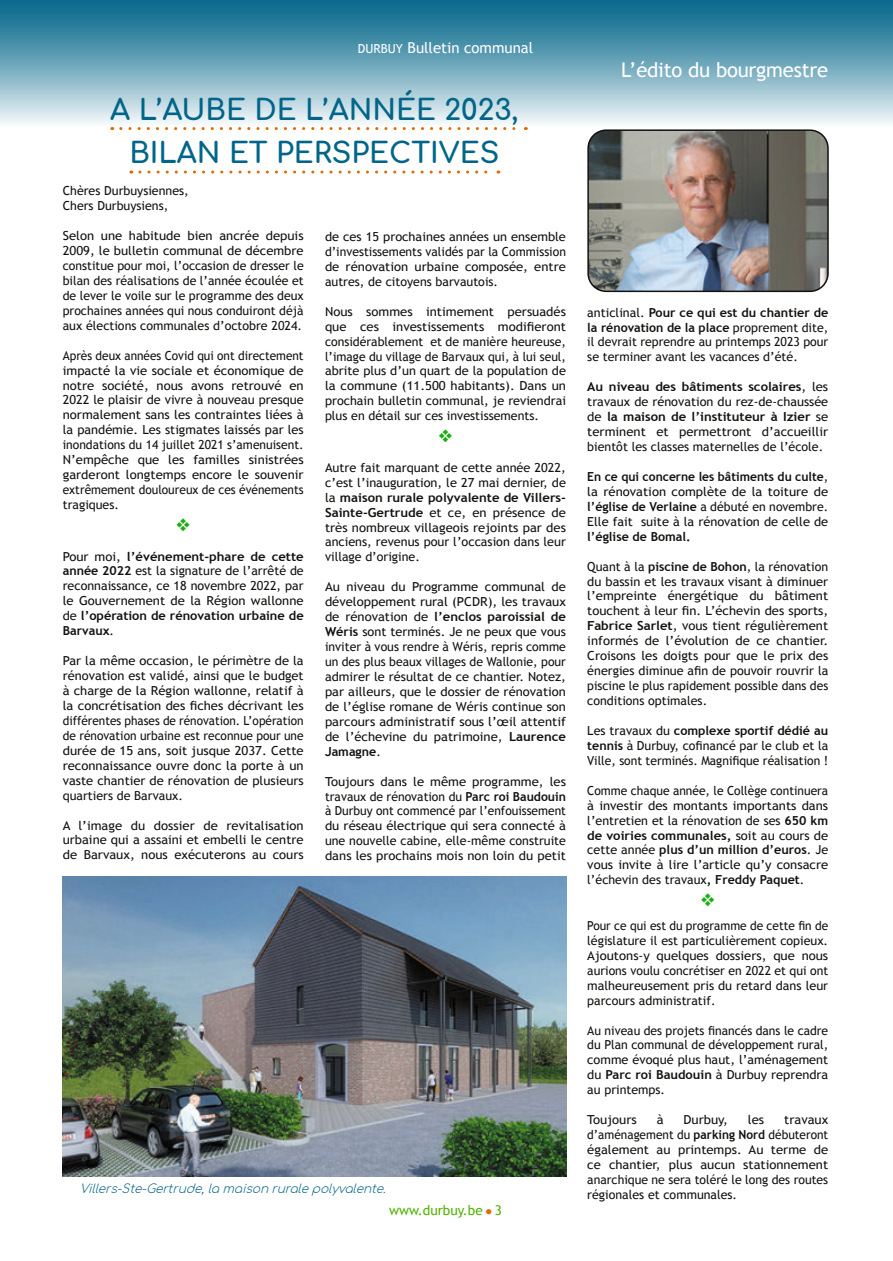
<style>
.page{position:relative;width:893px;height:1261px;background:#fff}
.page>*{position:absolute;margin:0;border:0;box-sizing:border-box;transform-origin:0 0}
.t1{font:700 28.5px/43.5px "Comfortaa";color:#006588;text-align:center}
.t2{font:20.25px "Trebuchet MS";letter-spacing:-.01em;color:#fff}
.t3{font:15px "Trebuchet MS";color:#fff}
.t4{font:13.5px "Trebuchet MS";color:#51b200}
.t5{font:12.45px/15px "Trebuchet MS";color:#11110f;text-align:justify;scale:1.05 1}
.t6{font:12.45px/15px "Trebuchet MS";color:#11110f;text-align:justify}
.t7{font:12.45px/15px "Trebuchet MS";color:#11110f;text-align:justify;scale:.95 1}
.t8{font:12.45px/15px "Trebuchet MS";color:#11110f;text-align:justify;scale:1.04 1}
.t9{font:12.45px/15px "Trebuchet MS";color:#11110f;text-align:justify;scale:.96 1}
.t10{font:700 12.45px "Trebuchet MS";color:#11110f}
.t11{font:italic 300 12px "Comfortaa";color:#006588}
.s1{font-size:12.45px}
.s2{font-weight:700}
.s3{color:#df6a00}
</style>
<div class="page">
<div style="left:0;top:0;width:893px;height:130px;background:linear-gradient(to bottom,#006084,#f4f8f9)"></div>
<img style="left:590px;top:132px;width:236px;height:159px">
<div style="left:587px;top:129px;width:242px;height:163px;border:2px solid #11110f;border-radius:18px"></div>
<svg style="left:121px;top:127px;width:405px;height:3px"></svg>
<svg style="left:140px;top:171px;width:359px;height:3px"></svg>
<img style="left:63px;top:876px;width:503px;height:301px">
<p class="t3" style="left:358px;top:38px;width:177px"><span class="s1">DURBUY</span> Bulletin communal</p>
<h1 class="t1" style="left:110px;top:83px;width:410px">A L’AUBE DE L’ANNÉE 2023,<br>BILAN ET PERSPECTIVES</h1>
<p class="t6" style="left:63px;top:184px;width:127px">Chères Durbuysiennes,<br>Chers Durbuysiens,</p>
<p class="t5" style="left:63px;top:228px;width:231px">Selon une habitude bien ancrée depuis 2009, le bulletin communal de décembre constitue pour moi, l’occasion de dresser le bilan des réalisations de l’année écoulée et de lever le voile sur le programme des deux prochaines années qui nous conduiront déjà aux élections communales d’octobre 2024.</p>
<p class="t7" style="left:63px;top:348px;width:255px">Après deux années Covid qui ont directement impacté la vie sociale et économique de notre société, nous avons retrouvé en 2022 le plaisir de vivre à nouveau presque normalement sans les contraintes liées à la pandémie. Les stigmates laissés par les inondations du 14 juillet 2021 s’amenuisent.<br>N’empêche que les familles sinistrées garderont longtemps encore le souvenir extrêmement douloureux de ces événements tragiques.</p>
<p class="t5" style="left:63px;top:549px;width:231px">Pour moi, <span class="s2">l’événement-phare de cette année 2022</span> est la signature de l’arrêté de reconnaissance, ce 18 novembre 2022, par le Gouvernement de la Région wallonne de <span class="s2">l’opération de rénovation urbaine de Barvaux</span>.</p>
<p class="t8" style="left:63px;top:653px;width:233px">Par la même occasion, le périmètre de la rénovation est validé, ainsi que le budget à charge de la Région wallonne, relatif à la concrétisation des fiches décrivant les différentes phases de rénovation. L’opération de rénovation urbaine est reconnue pour une durée de 15 ans, soit jusque 2037. Cette reconnaissance ouvre donc la porte à un vaste chantier de rénovation de plusieurs quartiers de Barvaux.</p>
<p class="t5" style="left:63px;top:818px;width:231px">A l’image du dossier de revitalisation urbaine qui a assaini et embelli le centre de Barvaux, nous exécuterons au cours</p>
<p class="t6" style="left:325px;top:229px;width:242px">de ces 15 prochaines années un ensemble d’investissements validés par la Commission de rénovation urbaine composée, entre autres, de citoyens barvautois.</p>
<p class="t5" style="left:325px;top:304px;width:231px">Nous sommes intimement persuadés que ces investissements modifieront considérablement et de manière heureuse, l’image du village de Barvaux qui, à lui seul, abrite plus d’un quart de la population de la commune (11.500 habitants). Dans un prochain bulletin communal, je reviendrai plus en détail sur ces investissements.</p>
<p class="t6" style="left:325px;top:460px;width:242px">Autre fait marquant de cette année 2022, c’est l’inauguration, le 27 mai dernier, de la <span class="s2">maison rurale polyvalente de Villers-Sainte-Gertrude</span> et ce, en présence de très nombreux villageois rejoints par des anciens, revenus pour l’occasion dans leur village d’origine.</p>
<p class="t5" style="left:325px;top:579px;width:231px">Au niveau du Programme communal de développement rural (PCDR), les travaux de rénovation de <span class="s2">l’enclos paroissial de Wéris</span> sont terminés. Je ne peux que vous inviter à vous rendre à Wéris, repris comme un des plus beaux villages de Wallonie, pour admirer le résultat de ce chantier. Notez, par ailleurs, que le dossier de rénovation de l’église romane de Wéris continue son parcours administratif sous l’œil attentif de l’échevine du patrimoine, <span class="s2">Laurence Jamagne</span>.</p>
<p class="t5" style="left:325px;top:774px;width:231px">Toujours dans le même programme, les travaux de rénovation du <span class="s2">Parc roi Baudouin </span>à Durbuy ont commencé par l’enfouissement du réseau électrique qui sera connecté à une nouvelle cabine, elle-même construite dans les prochains mois non loin du petit</p>
<p class="t11" style="left:80px;top:1177px;width:312px">Villers-Ste-Gertrude,lamaisonruralepolyvalente.</p>
<p class="t4" style="left:389px;top:1202px;width:114px">www.durbuy.be <span class="s3">●</span> 3</p>
<h2 class="t2" style="left:621px;top:58px;width:209px">L’édito du bourgmestre</h2>
<p class="t6" style="left:587px;top:305px;width:242px">anticlinal. <span class="s2">Pour ce qui est du chantier de la rénovation de la place</span> proprement dite, il devrait reprendre au printemps 2023 pour se terminer avant les vacances d’été.</p>
<p class="t5" style="left:587px;top:379px;width:231px"><span class="s2">Au niveau des bâtiments scolaires</span>, les travaux de rénovation du rez-de-chaussée de <span class="s2">la maison de l’instituteur à Izier</span> se terminent et permettront d’accueillir bientôt les classes maternelles de l’école.</p>
<p class="t6" style="left:587px;top:469px;width:242px"><span class="s2">En ce qui concerne les bâtiments du culte</span>, la rénovation complète de la toiture de <span class="s2">l’église de Verlaine</span> a débuté en novembre.<br>Elle fait suite à la rénovation de celle de</p>
<p class="t10" style="left:587px;top:528px;width:105px">l’église de Bomal.</p>
<p class="t6" style="left:587px;top:559px;width:242px">Quant à la <span class="s2">piscine de Bohon</span>, la rénovation du bassin et les travaux visant à diminuer l’empreinte énergétique du bâtiment touchent à leur fin. L’échevin des sports, <span class="s2">Fabrice Sarlet</span>, vous tient régulièrement informés de l’évolution de ce chantier.<br>Croisons les doigts pour que le prix des énergies diminue afin de pouvoir rouvrir la piscine le plus rapidement possible dans des conditions optimales.</p>
<p class="t6" style="left:587px;top:723px;width:242px">Les travaux du <span class="s2">complexe sportif dédié au tennis</span> à Durbuy, cofinancé par le club et la Ville, sont terminés. Magnifique réalisation !</p>
<p class="t6" style="left:587px;top:783px;width:242px">Comme chaque année, le Collège continuera à investir des montants importants dans l’entretien et la rénovation de ses <span class="s2">650 km de voiries communales,</span> soit au cours de cette année <span class="s2">plus d’un million d’euros</span>. Je vous invite à lire l’article qu’y consacre l’échevin des travaux<span class="s2">, Freddy Paquet</span>.</p>
<p class="t9" style="left:587px;top:918px;width:252px">Pour ce qui est du programme de cette fin de législature il est particulièrement copieux.<br>Ajoutons-y quelques dossiers, que nous aurions voulu concrétiser en 2022 et qui ont malheureusement pris du retard dans leur parcours administratif.</p>
<p class="t6" style="left:587px;top:1023px;width:242px">Au niveau des projets financés dans le cadre du Plan communal de développement rural, comme évoqué plus haut, l’aménagement du <span class="s2">Parc roi Baudouin</span> à Durbuy reprendra au printemps.</p>
<p class="t5" style="left:587px;top:1112px;width:49px">Toujours</p>
<p class="t5" style="left:657px;top:1112px;width:8px">à</p>
<p class="t5" style="left:683px;top:1112px;width:44px">Durbuy,</p>
<p class="t5" style="left:748px;top:1112px;width:17px">les</p>
<p class="t5" style="left:587px;top:1112px;width:231px;text-indent:197px">travaux d’aménagement du <span class="s2">parking Nord</span> débuteront également au printemps. Au terme de ce chantier, plus aucun stationnement anarchique ne sera toléré le long des routes régionales et communales.</p>
</div>
